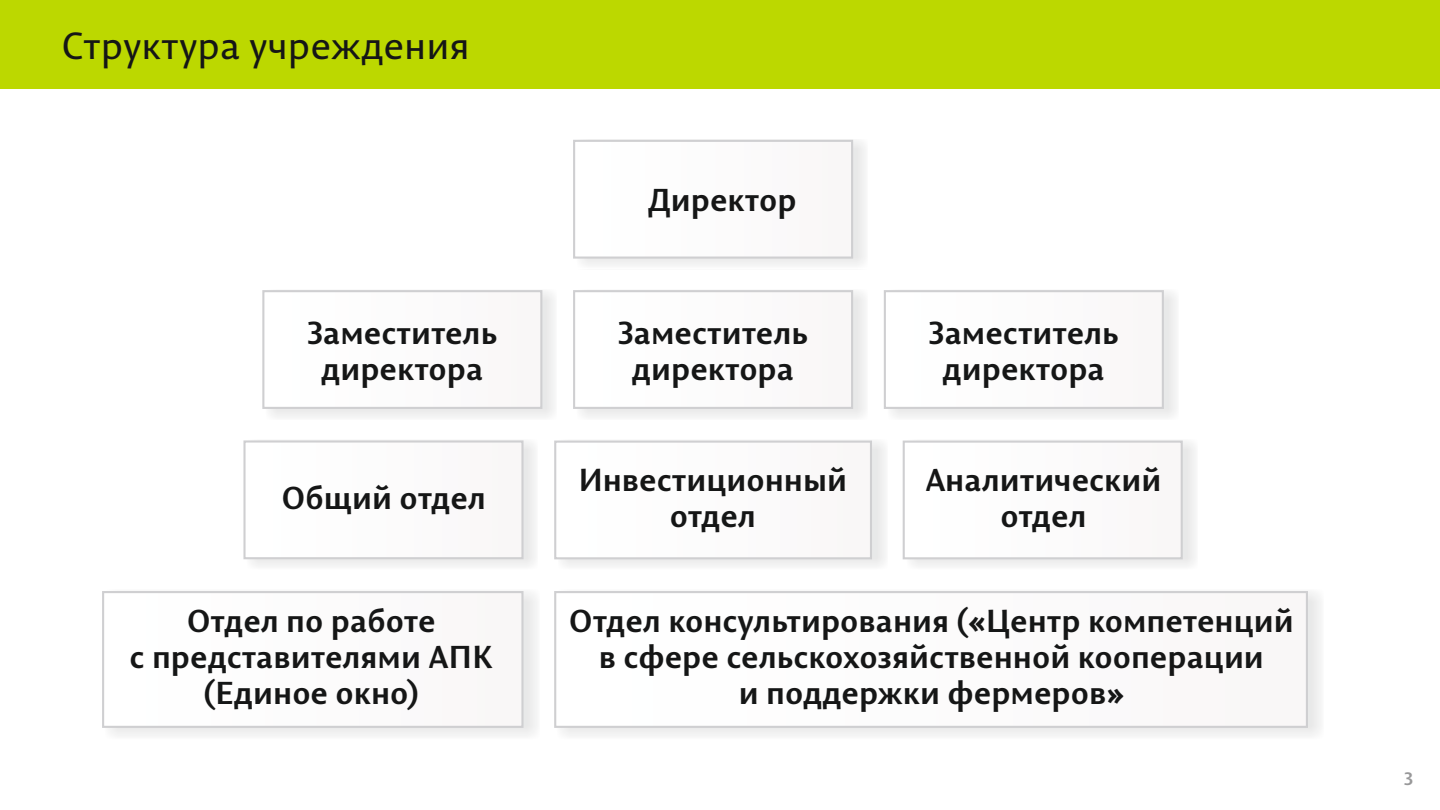
<style>
.page{position:relative;width:1440px;height:810px;background:#fff}
.page>*{position:absolute;margin:0;border:0;box-sizing:border-box;transform-origin:0 0}
.t1{font:37.5px "Permian Sans Typeface";color:#151616}
.t2{font:700 31.58px/36px "Permian Sans Typeface";color:#151616;text-align:center}
.t3{font:700 18px "Permian Sans Typeface";color:#989899}
</style>
<div class="page">
<div style="left:104px;top:589px;width:435px;height:151px;background:#f2f2f2"></div>
<div style="left:103px;top:592px;width:419px;height:135px;background:#fcfcfc"></div>
<div style="left:102px;top:591px;width:422px;height:137px;border:2px solid #cfcfd1"></div>
<div style="left:556px;top:589px;width:768px;height:151px;background:#f2f2f2"></div>
<div style="left:555px;top:592px;width:752px;height:135px;background:#fcfcfc"></div>
<div style="left:554px;top:591px;width:754px;height:137px;border:2px solid #cfcfd1"></div>
<div style="left:0;top:0;width:1440px;height:88px;background:#bcd800"></div>
<div style="left:576px;top:139px;width:292px;height:130px;background:#f1f1f1"></div>
<div style="left:574px;top:141px;width:278px;height:117px;background:#fcfcfc"></div>
<div style="left:573px;top:140px;width:280px;height:119px;border:2px solid #cfcfd1"></div>
<div style="left:246px;top:439px;width:292px;height:131px;background:#151616;opacity:.1"></div>
<div style="left:245px;top:441px;width:277px;height:117px;background:#fcfcfc"></div>
<div style="left:243px;top:440px;width:281px;height:119px;border:2px solid #cfcfd1"></div>
<div style="left:906px;top:439px;width:292px;height:131px;background:#f1f1f1"></div>
<div style="left:904px;top:442px;width:278px;height:116px;background:#fcfcfc"></div>
<div style="left:903px;top:441px;width:280px;height:118px;border:2px solid #cfcfd1"></div>
<div style="left:558px;top:439px;width:330px;height:131px;background:#151616;opacity:.1"></div>
<div style="left:555px;top:442px;width:316px;height:116px;background:#fcfcfc"></div>
<div style="left:554px;top:441px;width:318px;height:118px;border:2px solid #cfcfd1"></div>
<div style="left:887px;top:289px;width:292px;height:131px;background:#efefef"></div>
<div style="left:885px;top:291px;width:278px;height:117px;background:#fcfcfc"></div>
<div style="left:884px;top:290px;width:280px;height:119px;border:2px solid #cfcfd1"></div>
<div style="left:576px;top:289px;width:292px;height:131px;background:#efefef"></div>
<div style="left:574px;top:291px;width:278px;height:117px;background:#fcfcfc"></div>
<div style="left:573px;top:290px;width:280px;height:119px;border:2px solid #cfcfd1"></div>
<div style="left:265px;top:289px;width:292px;height:131px;background:#efefef"></div>
<div style="left:263px;top:291px;width:278px;height:117px;background:#fcfcfc"></div>
<div style="left:262px;top:290px;width:280px;height:119px;border:2px solid #cfcfd1"></div>
<p class="t1" style="left:61px;top:31px;width:410px">Структура учреждения</p>
<p class="t2" style="left:307px;top:318px;width:192px">Заместитель директора</p>
<p class="t2" style="left:282px;top:483px;width:206px">Общий отдел</p>
<p class="t2" style="left:648px;top:185px;width:150px">Директор</p>
<p class="t2" style="left:618px;top:318px;width:192px">Заместитель директора</p>
<p class="t2" style="left:578px;top:466px;width:270px">Инвестиционный отдел</p>
<p class="t2" style="left:929px;top:318px;width:192px">Заместитель директора</p>
<p class="t2" style="left:925px;top:466px;width:238px">Аналитический отдел</p>
<p class="t2" style="left:130px;top:606px;width:365px">Отдел по работе<br>с представителями АПК (Единое окно)</p>
<p class="t2" style="left:569px;top:606px;width:726px">Отдел консультирования («Центр компетенций в сфере сельскохозяйственной кооперации<br>и поддержки фермеров»</p>
<p class="t3" style="left:1404px;top:771px;width:11px">3</p>
</div>
